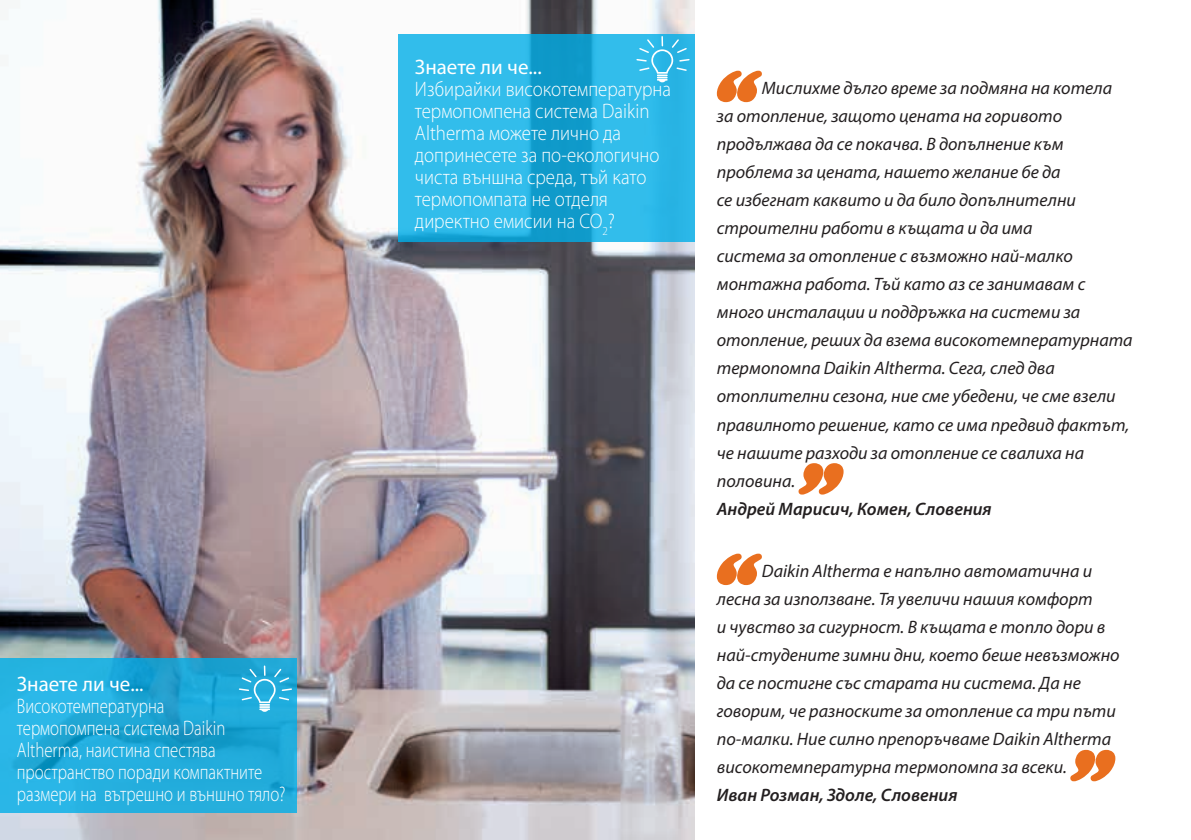
<style>
.page{position:relative;width:1191px;height:840px;background:#fff}
.page>*{position:absolute;margin:0;border:0;box-sizing:border-box;transform-origin:0 0}
.t1{font:300 21px/22px "Myriad Pro";color:#fff;scale:.9 1}
.t2{font:300 21px/22px "Myriad Pro";color:#fff;scale:.8 1}
.t3{font:21px "Myriad Pro";color:#fff}
.t4{font:italic 18px/28px "Myriad Pro";color:#231f20}
.t5{font:italic 600 18px "Myriad Pro";color:#231f20}
</style>
<div class="page">
<img style="left:0;top:0;width:694px;height:839px">
<svg style="left:0;top:658px;width:296px;height:154px;background:#21abda"></svg>
<svg style="left:398px;top:34px;width:296px;height:207px;background:#28b3e2"></svg>
<svg style="left:238px;top:665px;width:55px;height:46px;background:#3ab4de"></svg>
<svg style="left:635px;top:37px;width:55px;height:45px;background:#45c0ea"></svg>
<svg style="left:716px;top:553px;width:46px;height:32px"></svg>
<svg style="left:1070px;top:749px;width:46px;height:32px"></svg>
<svg style="left:716px;top:70px;width:46px;height:33px"></svg>
<svg style="left:798px;top:463px;width:46px;height:32px"></svg>
<p class="t3" style="left:17px;top:670px;width:128px">Знаете ли че...</p>
<p class="t2" style="left:17px;top:695px;width:337px">Високотемпературна<br>термопомпена система Daikin<br>Altherma, наистина спестява пространство поради компактните размери на вътрешно и външно тяло?</p>
<p class="t3" style="left:415px;top:54px;width:128px">Знаете ли че...</p>
<p class="t1" style="left:415px;top:78px;width:286px">Избирайки високотемпературна термопомпена система Daikin<br>Altherma можете лично да допринесете за по-екологично чиста външна среда, тъй като термопомпата не отделя директно емисии на CO<sub>2</sub>?</p>
<p class="t4" style="left:717px;top:74px;width:417px;text-indent:45px">Мислихме дълго време за подмяна на котела за отопление, защото цената на горивото продължава да се покачва. В допълнение към проблема за цената, нашето желание бе да<br>се избегнат каквито и да било допълнителни строителни работи в къщата и да има<br>система за отопление с възможно най-малко монтажна работа. Тъй като аз се занимавам с много инсталации и поддръжка на системи за отопление, реших да взема високотемпературната термопомпа Daikin Altherma. Сега, след два отоплителни сезона, ние сме убедени, че сме взели правилното решение, като се има предвид фактът, че нашите разходи за отопление се свалиха на половина.</p>
<p class="t5" style="left:717px;top:496px;width:276px">Андрей Марисич, Комен, Словения</p>
<p class="t4" style="left:717px;top:556px;width:404px;text-indent:45px">Daikin Altherma е напълно автоматична и лесна за използване. Тя увеличи нашия комфорт<br>и чувство за сигурност. В къщата е топло дори в най-студените зимни дни, което беше невъзможно да се постигне със старата ни система. Да не говорим, че разноските за отопление са три пъти по-малки. Ние силно препоръчваме Daikin Altherma високотемпературна термопомпа за всеки.</p>
<p class="t5" style="left:717px;top:783px;width:242px">Иван Розман, Здоле, Словения</p>
</div>
